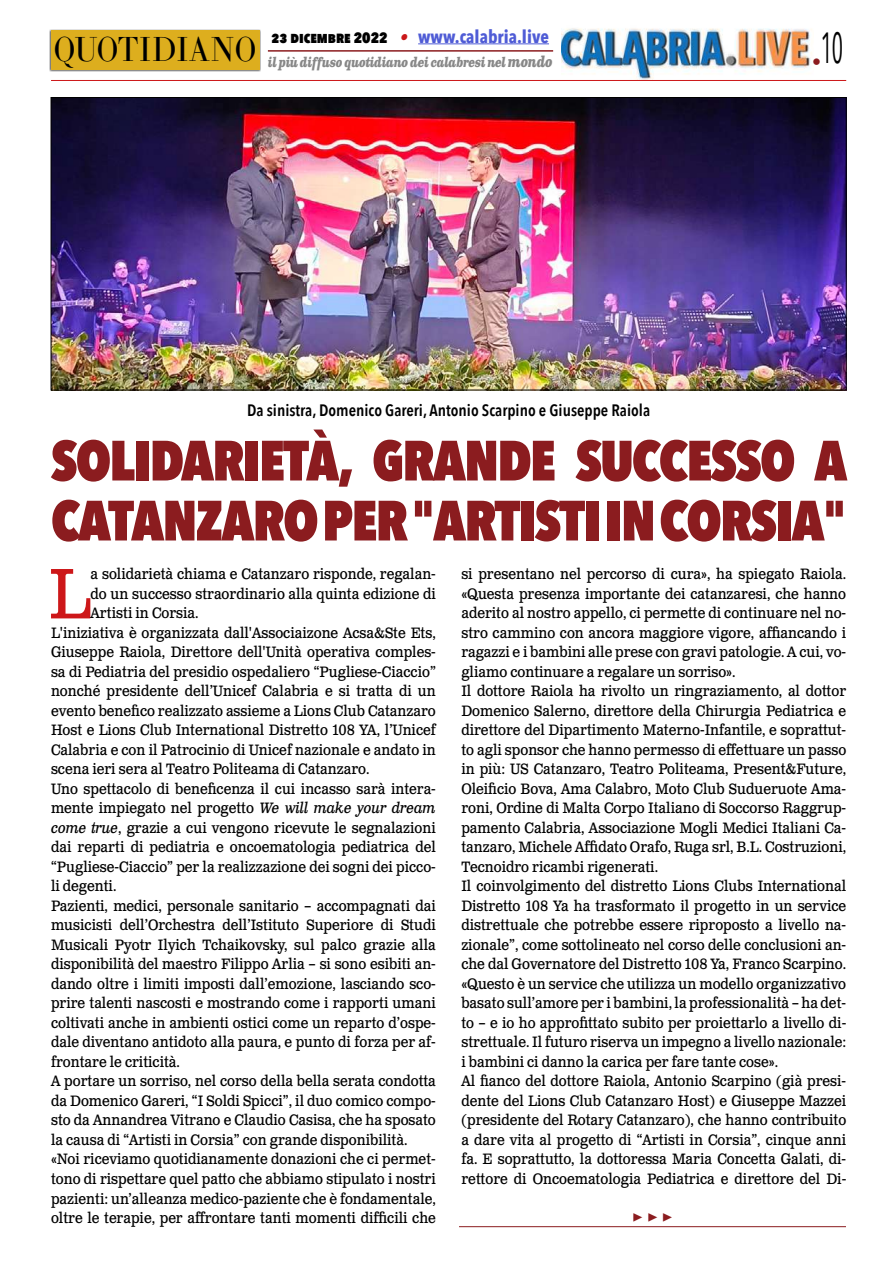
<style>
.page{position:relative;width:893px;height:1263px;background:#fff}
.page>*{position:absolute;margin:0;border:0;box-sizing:border-box;transform-origin:0 0}
.t1{font:71.25px "Clarendon Text Pro";color:#cd1719;scale:.9 1}
.t2{font:800 56.1px/60px "Avenir Next Condensed";letter-spacing:-.03em;color:#8b1c1f}
.t3{font:43.5px "Avenir Next Condensed";color:#000;scale:.55 1}
.t4{font:34.2px "LTC Bodoni 175 Pro";color:#000;scale:.88 1}
.t5{font:700 18px "Avenir Next Condensed";color:#4f5cd6}
.t6{font:700 18px "Minion Pro";color:#8b1c1f}
.t7{font:600 16.5px "Avenir Next Condensed";color:#000}
.t8{font:15px/19.5px "Clarendon Text Pro";color:#000;scale:.9 1}
.t9{font:italic 700 13.5px "Clarendon Text Pro";letter-spacing:-.05em;color:#878787;scale:.79 1}
.s1{font-weight:800;font-size:15px;color:#000}
.s2{font-family:"Clarendon Text Pro";font-style:italic;font-size:16.5px;color:#ca181a}
.s3{font-size:15px}
.s4{font-style:italic}
</style>
<div class="page">
<img style="left:561px;top:28px;width:251px;height:52px">
<hr style="left:51px;top:80px;width:795px;height:1px;background:#cd1719">
<div style="left:49px;top:29px;width:212px;height:43px;background:#000;opacity:.75"></div>
<div style="left:51px;top:31px;width:208px;height:39px;background:#ddae1e"></div>
<hr style="left:418px;top:43px;width:131px;height:1px;background:#4f5cd6">
<hr style="left:268px;top:50px;width:285px;height:2px;background:#8b1c1f">
<hr style="left:459px;top:1226px;width:387px;height:1px;background:#8b1c1f">
<img style="left:53px;top:99px;width:791px;height:289px">
<h3 class="t4" style="left:54px;top:27px;width:232px">QUOTIDIANO</h3>
<p class="t5" style="left:272px;top:25px;width:279px"><span class="s1">23 dicembre 2022</span> <span class="s2">•</span> www.calabria.live</p>
<p class="t9" style="left:268px;top:53px;width:362px">il più diffuso quotidiano dei calabresi nel <span class="s3">mondo</span></p>
<p class="t7" style="left:247px;top:396px;width:405px">Da sinistra, Domenico Gareri, Antonio Scarpino e Giuseppe Raiola</p>
<h3 class="t3" style="left:812px;top:11px;width:58px"><sub>•</sub>10</h3>
<h2 class="t2" style="left:51px;top:430px;width:798px">SOLIDARIETÀ, GRANDE SUCCESSO A<br>CATANZARO PER "ARTISTI IN CORSIA"</h2>
<h1 class="t1" style="left:49px;top:551px;width:48px">L</h1>
<p class="t8" style="left:91px;top:565px;width:385px">a solidarietà chiama e Catanzaro risponde, regalan-</p>
<p class="t8" style="left:461px;top:565px;width:429px">si presentano nel percorso di cura», ha spiegato Raiola. «Questa presenza importante dei catanzaresi, che hanno aderito al nostro appello, ci permette di continuare nel no&shy;stro cammino con ancora maggiore vigore, affiancando i ragazzi e i bambini alle prese con gravi patologie. A cui, vo&shy;gliamo continuare a regalare un sorriso».<br>Il dottore Raiola ha rivolto un ringraziamento, al dottor Domenico Salerno, direttore della Chirurgia Pediatrica e direttore del Dipartimento Materno-Infantile, e soprattut&shy;to agli sponsor che hanno permesso di effettuare un passo in più: US Catanzaro, Teatro Politeama, Present&amp;Future, Oleificio Bova, Ama Calabro, Moto Club Sudueruote Ama&shy;roni, Ordine di Malta Corpo Italiano di Soccorso Raggrup&shy;pamento Calabria, Associazione Mogli Medici Italiani Ca&shy;tanzaro, Michele Affidato Orafo, Ruga srl, B.L. Costruzioni, Tecnoidro ricambi rigenerati.<br>Il coinvolgimento del distretto Lions Clubs International Distretto 108 Ya ha trasformato il progetto in un service distrettuale che potrebbe essere riproposto a livello na&shy;zionale”, come sottolineato nel corso delle conclusioni an&shy;che dal Governatore del Distretto 108 Ya, Franco Scarpino. «Questo è un service che utilizza un modello organizzativo basato sull’amore per i bambini, la professionalità – ha det&shy;to – e io ho approfittato subito per proiettarlo a livello di&shy;strettuale. Il futuro riserva un impegno a livello nazionale: i bambini ci danno la carica per fare tante cose».<br>Al fianco del dottore Raiola, Antonio Scarpino (già presi&shy;dente del Lions Club Catanzaro Host) e Giuseppe Mazzei (presidente del Rotary Catanzaro), che hanno contribuito a dare vita al progetto di “Artisti in Corsia”, cinque anni fa. E soprattutto, la dottoressa Maria Concetta Galati, di&shy;rettore di Oncoematologia Pediatrica e direttore del Di-</p>
<p class="t6" style="left:632px;top:1204px;width:42px">▶ ▶ ▶</p>
<p class="t8" style="left:91px;top:585px;width:385px">do un successo straordinario alla quinta edizione di</p>
<p class="t8" style="left:91px;top:604px;width:122px">Artisti in Corsia.</p>
<p class="t8" style="left:51px;top:624px;width:429px">L'iniziativa è organizzata dall'Associaizone Acsa&amp;Ste Ets,</p>
<p class="t8" style="left:51px;top:643px;width:429px">Giuseppe Raiola, Direttore dell'Unità operativa comples-</p>
<p class="t8" style="left:51px;top:663px;width:429px">sa di Pediatria del presidio ospedaliero “Pugliese-Ciaccio”</p>
<p class="t8" style="left:51px;top:682px;width:429px">nonché presidente dell’Unicef Calabria e si tratta di un</p>
<p class="t8" style="left:51px;top:702px;width:429px">evento benefico realizzato assieme a Lions Club Catanzaro</p>
<p class="t8" style="left:51px;top:721px;width:429px">Host e Lions Club International Distretto 108 YA, l’Unicef</p>
<p class="t8" style="left:51px;top:741px;width:429px">Calabria e con il Patrocinio di Unicef nazionale e andato in</p>
<p class="t8" style="left:51px;top:760px;width:355px">scena ieri sera al Teatro Politeama di Catanzaro.</p>
<p class="t8" style="left:51px;top:780px;width:429px">Uno spettacolo di beneficenza il cui incasso sarà intera-</p>
<p class="t8" style="left:51px;top:799px;width:429px">mente impiegato nel progetto <span class="s4">We will make your dream</span></p>
<p class="t8" style="left:51px;top:819px;width:429px"><span class="s4">come true</span>, grazie a cui vengono ricevute le segnalazioni</p>
<p class="t8" style="left:51px;top:838px;width:429px">dai reparti di pediatria e oncoematologia pediatrica del</p>
<p class="t8" style="left:51px;top:858px;width:429px">“Pugliese-Ciaccio” per la realizzazione dei sogni dei picco-</p>
<p class="t8" style="left:51px;top:877px;width:74px">li degenti.</p>
<p class="t8" style="left:51px;top:897px;width:429px">Pazienti, medici, personale sanitario – accompagnati dai</p>
<p class="t8" style="left:51px;top:916px;width:429px">musicisti dell’Orchestra dell’Istituto Superiore di Studi</p>
<p class="t8" style="left:51px;top:936px;width:429px">Musicali Pyotr Ilyich Tchaikovsky, sul palco grazie alla</p>
<p class="t8" style="left:51px;top:955px;width:429px">disponibilità del maestro Filippo Arlia – si sono esibiti an-</p>
<p class="t8" style="left:51px;top:975px;width:429px">dando oltre i limiti imposti dall’emozione, lasciando sco-</p>
<p class="t8" style="left:51px;top:994px;width:429px">prire talenti nascosti e mostrando come i rapporti umani</p>
<p class="t8" style="left:51px;top:1014px;width:429px">coltivati anche in ambienti ostici come un reparto d’ospe-</p>
<p class="t8" style="left:51px;top:1033px;width:429px">dale diventano antidoto alla paura, e punto di forza per af-</p>
<p class="t8" style="left:51px;top:1053px;width:145px">frontare le criticità.</p>
<p class="t8" style="left:51px;top:1072px;width:429px">A portare un sorriso, nel corso della bella serata condotta</p>
<p class="t8" style="left:51px;top:1092px;width:429px">da Domenico Gareri, “I Soldi Spicci”, il duo comico compo-</p>
<p class="t8" style="left:51px;top:1111px;width:429px">sto da Annandrea Vitrano e Claudio Casisa, che ha sposato</p>
<p class="t8" style="left:51px;top:1131px;width:398px">la causa di “Artisti in Corsia” con grande disponibilità.</p>
<p class="t8" style="left:51px;top:1150px;width:429px">«Noi riceviamo quotidianamente donazioni che ci permet-</p>
<p class="t8" style="left:51px;top:1170px;width:429px">tono di rispettare quel patto che abbiamo stipulato i nostri</p>
<p class="t8" style="left:51px;top:1189px;width:429px">pazienti: un’alleanza medico-paziente che è fondamentale,</p>
<p class="t8" style="left:51px;top:1209px;width:429px">oltre le terapie, per affrontare tanti momenti difficili che</p>
</div>
